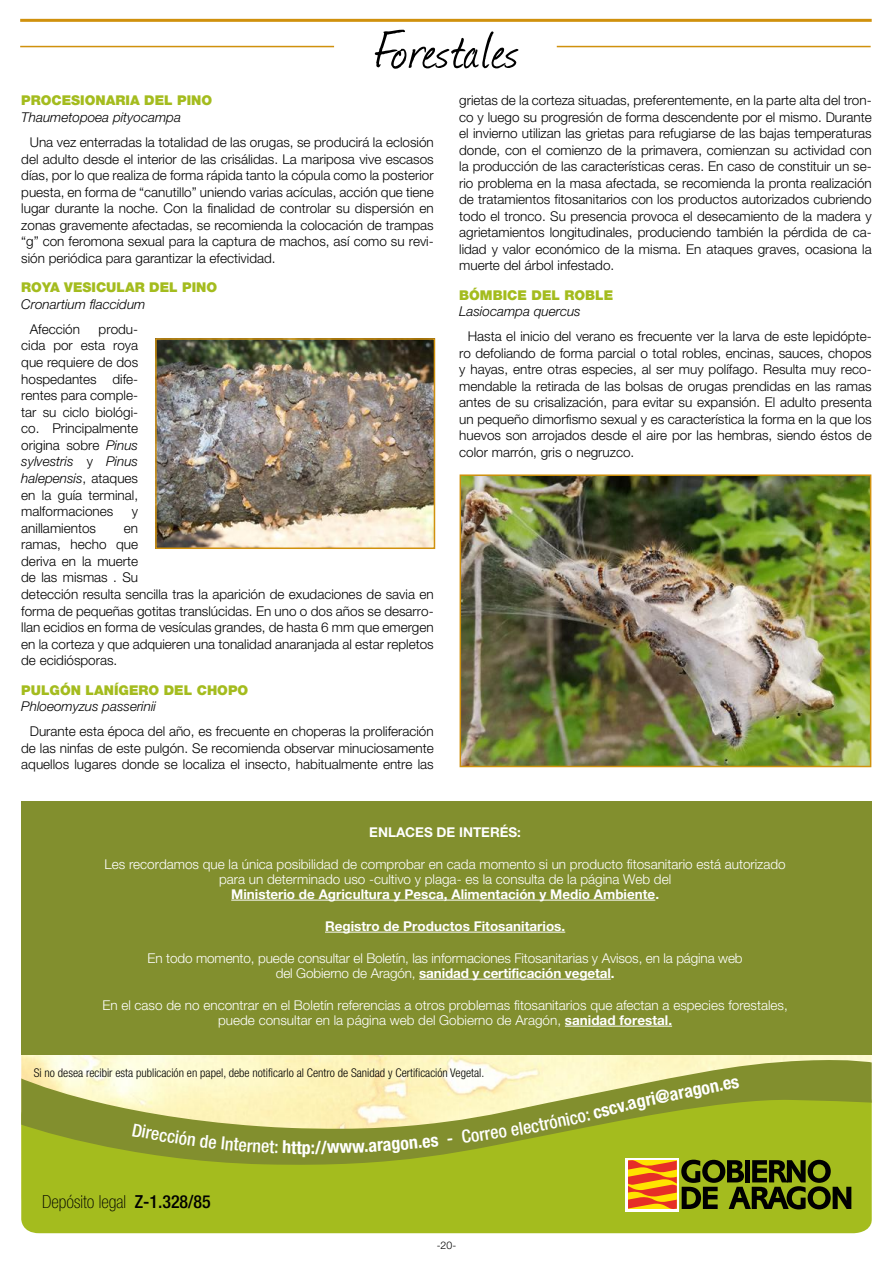
<style>
.page{position:relative;width:893px;height:1263px;background:#fff}
.page>*{position:absolute;margin:0;border:0;box-sizing:border-box;transform-origin:0 0}
.t1{font:60px "Journal";color:#000}
.t2{font:100 condensed 18px "Helvetica Neue";color:#000}
.t3{font:700 condensed 18px "Helvetica Neue";color:#fff}
.t4{font:500 condensed 18px "Helvetica Neue";color:#fff}
.t5{font:300 13.5px/16.5px "Helvetica Neue LT Std";color:#000;text-align:justify}
.t6{font:300 13.5px/15px "Helvetica Neue LT Std";color:#fff;text-align:center}
.t7{font:700 13.5px "Helvetica Neue LT Std";color:#fff}
.t8{font:italic 300 13.5px "Helvetica Neue LT Std";color:#000}
.t9{font:900 13.5px "Helvetica Neue LT Std";color:#a4bc1e}
.t10{font:300 condensed 12px "Helvetica Neue";color:#000}
.t11{font:300 10.5px "Helvetica Neue LT Std";color:#000}
.s1{font-style:italic}
.s2{font-weight:700}
.s3{font-weight:500}
</style>
<div class="page">
<img style="left:158px;top:341px;width:274px;height:205px">
<div style="left:155px;top:338px;width:280px;height:211px;border:2px solid #d0910d"></div>
<img style="left:463px;top:477px;width:405px;height:287px">
<div style="left:460px;top:474px;width:411px;height:293px;border:2px solid #d0910d"></div>
<div style="left:21px;top:1167px;width:851px;height:66px;background:#a4bc1e"></div>
<svg style="left:21px;top:1059px;width:851px;height:108px;background:#c2ca6d"></svg>
<div style="left:626px;top:1158px;width:53px;height:53px;background:#fff"></div>
<svg style="left:628px;top:1160px;width:223px;height:49px;background:#786912"></svg>
<div style="left:21px;top:801px;width:851px;height:254px;background:#828f2e"></div>
<hr style="left:20px;top:19px;width:852px;height:3px;background:#d0910d">
<hr style="left:20px;top:46px;width:314px;height:1px;background:#d0910d">
<hr style="left:557px;top:46px;width:314px;height:1px;background:#d0910d">
<hr style="left:231px;top:900px;width:424px;height:1px;background:#fff">
<hr style="left:325px;top:932px;width:240px;height:1px;background:#fff">
<hr style="left:419px;top:979px;width:192px;height:1px;background:#fff">
<hr style="left:565px;top:1026px;width:107px;height:1px;background:#fff">
<div style="left:132px;top:1123px;width:170px;height:31px;background:#828f2e"></div>
<div style="left:315px;top:1136px;width:124px;height:18px;background:#828f2e"></div>
<svg style="left:448px;top:1127px;width:59px;height:16px"></svg>
<svg style="left:538px;top:1098px;width:99px;height:33px;background:#8b9931"></svg>
<h1 class="t1" style="left:374px;top:10px;width:146px">Forestales</h1>
<p class="t9" style="left:21px;top:92px;width:193px">PROCESIONARIA DEL PINO</p>
<p class="t8" style="left:21px;top:109px;width:161px">Thaumetopoea pityocampa</p>
<p class="t5" style="left:21px;top:134px;width:414px;text-indent:9px">Una vez enterradas la totalidad de las orugas, se producirá la eclosión del adulto desde el interior de las crisálidas. La mariposa vive escasos días, por lo que realiza de forma rápida tanto la cópula como la posterior puesta, en forma de “canutillo” uniendo varias acículas, acción que tiene lugar durante la noche. Con la finalidad de controlar su dispersión en zonas gravemente afectadas, se recomienda la colocación de trampas “g” con feromona sexual para la captura de machos, así como su revi&shy;sión periódica para garantizar la efectividad.</p>
<p class="t9" style="left:21px;top:279px;width:198px">ROYA VESICULAR DEL PINO</p>
<p class="t8" style="left:21px;top:296px;width:126px">Cronartium flaccidum</p>
<p class="t5" style="left:30px;top:321px;width:52px">Afección</p>
<p class="t5" style="left:21px;top:321px;width:118px;text-indent:77px">produ&shy;cida por esta roya que requiere de dos hospedantes dife&shy;rentes para comple&shy;tar su ciclo biológi&shy;co. Principalmente origina sobre <span class="s1">Pinus sylvestris</span> y <span class="s1">Pinus halepensis</span>, ataques en la guía terminal, malformaciones</p>
<p class="t5" style="left:132px;top:503px;width:8px">y</p>
<p class="t5" style="left:21px;top:519px;width:76px">anillamientos</p>
<p class="t5" style="left:21px;top:519px;width:414px;text-align:left;text-indent:103px">en<br>ramas, hecho que<br>deriva en la muerte<br>de las mismas . Su<br>detección resulta sencilla tras la aparición de exudaciones de savia en forma de pequeñas gotitas translúcidas. En uno o dos años se desarro&shy;llan ecidios en forma de vesículas grandes, de hasta 6 mm que emergen en la corteza y que adquieren una tonalidad anaranjada al estar repletos de ecidiósporas.</p>
<p class="t9" style="left:21px;top:682px;width:229px">PULGÓN LANÍGERO DEL CHOPO</p>
<p class="t8" style="left:21px;top:698px;width:136px">Phloeomyzus passerinii</p>
<p class="t5" style="left:21px;top:723px;width:414px;text-indent:9px">Durante esta época del año, es frecuente en choperas la proliferación de las ninfas de este pulgón. Se recomienda observar minuciosamente aquellos lugares donde se localiza el insecto, habitualmente entre las</p>
<p class="t5" style="left:459px;top:92px;width:414px">grietas de la corteza situadas, preferentemente, en la parte alta del tron&shy;co y luego su progresión de forma descendente por el mismo. Durante el invierno utilizan las grietas para refugiarse de las bajas temperaturas donde, con el comienzo de la primavera, comienzan su actividad con la producción de las características ceras. En caso de constituir un se&shy;rio problema en la masa afectada, se recomienda la pronta realización de tratamientos fitosanitarios con los productos autorizados cubriendo todo el tronco. Su presencia provoca el desecamiento de la madera y agrietamientos longitudinales, produciendo también la pérdida de ca&shy;lidad y valor económico de la misma. En ataques graves, ocasiona la muerte del árbol infestado.</p>
<p class="t9" style="left:459px;top:287px;width:156px">BÓMBICE DEL ROBLE</p>
<p class="t8" style="left:459px;top:303px;width:123px">Lasiocampa quercus</p>
<p class="t5" style="left:459px;top:328px;width:414px;text-indent:9px">Hasta el inicio del verano es frecuente ver la larva de este lepidópte&shy;ro defoliando de forma parcial o total robles, encinas, sauces, chopos y hayas, entre otras especies, al ser muy polífago. Resulta muy reco&shy;mendable la retirada de las bolsas de orugas prendidas en las ramas antes de su crisalización, para evitar su expansión. El adulto presenta un pequeño dimorfismo sexual y es característica la forma en la que los huevos son arrojados desde el aire por las hembras, siendo éstos de color marrón, gris o negruzco.</p>
<p class="t7" style="left:369px;top:823px;width:153px">ENLACES DE INTERÉS:</p>
<p class="t6" style="left:105px;top:856px;width:683px">Les recordamos que la única posibilidad de comprobar en cada momento si un producto fitosanitario está autorizado para un determinado uso -cultivo y plaga- es la consulta de la página Web del</p>
<p class="t7" style="left:231px;top:885px;width:429px">Ministerio de Agricultura y Pesca, Alimentación y Medio Ambiente.</p>
<p class="t7" style="left:325px;top:917px;width:242px">Registro de Productos Fitosanitarios.</p>
<p class="t6" style="left:148px;top:950px;width:596px">En todo momento, puede consultar el Boletín, las informaciones Fitosanitarias y Avisos, en la página web del Gobierno de Aragón, <span class="s2">sanidad y certificación vegetal.</span></p>
<p class="t6" style="left:102px;top:997px;width:687px">En el caso de no encontrar en el Boletín referencias a otros problemas fitosanitarios que afectan a especies forestales, puede consultar en la página web del Gobierno de Aragón, <span class="s2">sanidad forestal.</span></p>
<p class="t10" style="left:34px;top:1066px;width:452px">Si no desea recibir esta publicación en papel, debe notificarlo al Centro de Sanidad y Certificación Vegetal.</p>
<h2 class="t2" style="left:42px;top:1192px;width:170px">Depósito legal <span class="s3">Z-1.328/85</span></h2>
<h2 class="t3" style="left:302px;top:1136px;width:15px">p:</h2>
<p class="t11" style="left:437px;top:1239px;width:21px">-20-</p>
<h2 class="t4" style="left:509px;top:1119px;width:30px;rotate:-10deg">elec</h2>
<h2 class="t3" style="left:634px;top:1091px;width:106px;rotate:-12deg">gri@aragon.es</h2>
</div>
